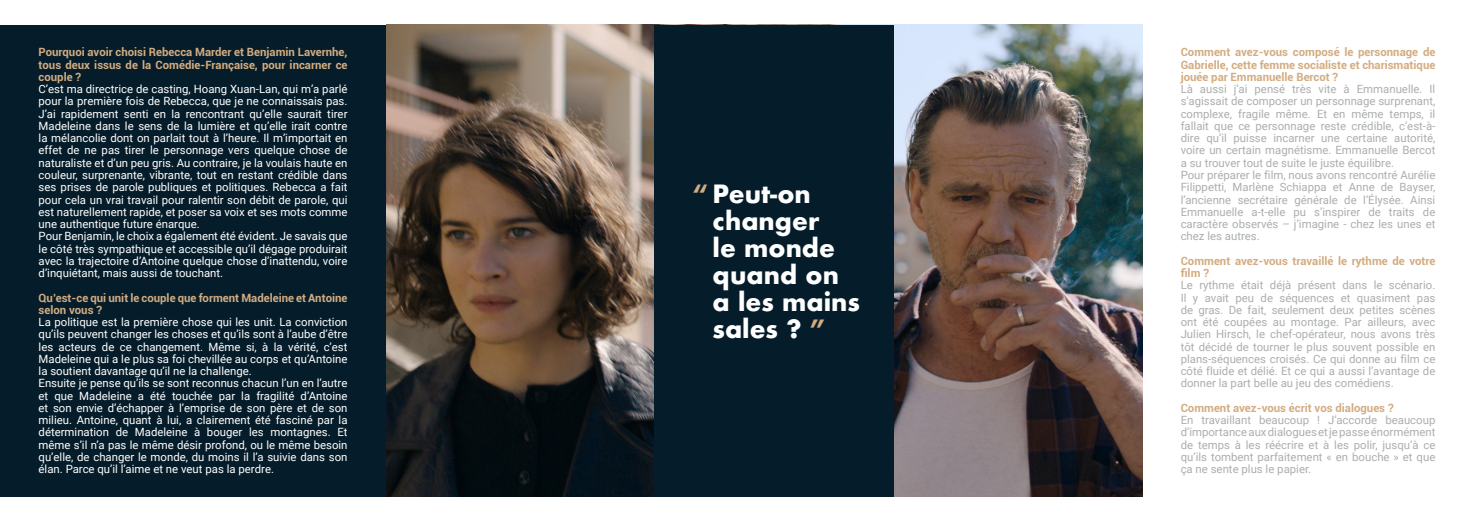
<style>
.page{position:relative;width:1474px;height:521px;background:#fff}
.page>*{position:absolute;margin:0;border:0;box-sizing:border-box;transform-origin:0 0}
.t1{font:700 24.5px/27.1px "Futura";color:#fff}
.t2{font:11.38px/12.2px "Roboto";color:#fff}
.t3{font:11.38px/12.2px "Roboto";color:#acaeae;text-align:justify}
.t4{font:700 11.38px/12.2px "Roboto";color:#d3ac81;text-align:justify}
.s1{color:#d3ac81}
</style>
<div class="page">
<div style="left:0;top:25px;width:386px;height:471px;background:#051d2a"></div>
<img style="left:386px;top:24px;width:383px;height:472px">
<img style="left:893px;top:25px;width:249px;height:471px">
<div style="left:654px;top:25px;width:239px;height:471px;background:#051d2a"></div>
<p class="t4" style="left:39px;top:46px;width:310px">Pourquoi avoir choisi Rebecca Marder et Benjamin Lavernhe, tous deux issus de la Comédie-Française, pour incarner ce couple ?</p>
<p class="t2" style="left:39px;top:83px;width:310px">C’est ma directrice de casting, Hoang Xuan-Lan, qui m’a parlé pour la première fois de Rebecca, que je ne connaissais pas.<br>J’ai rapidement senti en la rencontrant qu’elle saurait tirer Madeleine dans le sens de la lumière et qu’elle irait contre la mélancolie dont on parlait tout à l’heure. Il m’importait en effet de ne pas tirer le personnage vers quelque chose de naturaliste et d’un peu gris. Au contraire, je la voulais haute en couleur, surprenante, vibrante, tout en restant crédible dans ses prises de parole publiques et politiques. Rebecca a fait pour cela un vrai travail pour ralentir son débit de parole, qui est naturellement rapide, et poser sa voix et ses mots comme une authentique future énarque.<br>Pour Benjamin, le choix a également été évident. Je savais que le côté très sympathique et accessible qu’il dégage produirait avec la trajectoire d’Antoine quelque chose d’inattendu, voire d’inquiétant, mais aussi de touchant.</p>
<p class="t4" style="left:39px;top:291px;width:310px">Qu’est-ce qui unit le couple que forment Madeleine et Antoine selon vous ?</p>
<p class="t2" style="left:39px;top:315px;width:310px">La politique est la première chose qui les unit. La conviction qu’ils peuvent changer les choses et qu’ils sont à l’aube d’être les acteurs de ce changement. Même si, à la vérité, c’est Madeleine qui a le plus sa foi chevillée au corps et qu’Antoine la soutient davantage qu’il ne la challenge.<br>Ensuite je pense qu’ils se sont reconnus chacun l’un en l’autre et que Madeleine a été touchée par la fragilité d’Antoine et son envie d’échapper à l’emprise de son père et de son milieu. Antoine, quant à lui, a clairement été fasciné par la détermination de Madeleine à bouger les montagnes. Et même s’il n’a pas le même désir profond, ou le même besoin qu’elle, de changer le monde, du moins il l’a suivie dans son élan. Parce qu’il l’aime et ne veut pas la perdre.</p>
<h1 class="t1" style="left:712px;top:180px;width:149px;text-indent:-20px"><span class="s1">“</span> Peut-on changer<br>le monde quand on a les mains sales ? <span class="s1">”</span></h1>
<p class="t4" style="left:1180px;top:46px;width:256px">Comment avez-vous composé le personnage de Gabrielle, cette femme socialiste et charismatique jouée par Emmanuelle Bercot ?</p>
<p class="t3" style="left:1180px;top:83px;width:256px;text-align:left">Là aussi j’ai pensé très vite à Emmanuelle. Il s’agissait de composer un personnage surprenant, complexe, fragile même. Et en même temps, il fallait que ce personnage reste crédible, c’est-à&shy;dire qu’il puisse incarner une certaine autorité, voire un certain magnétisme. Emmanuelle Bercot a su trouver tout de suite le juste équilibre.<br>Pour préparer le film, nous avons rencontré Aurélie Filippetti, Marlène Schiappa et Anne de Bayser, l’ancienne secrétaire générale de l’Élysée. Ainsi Emmanuelle a-t-elle pu s’inspirer de traits de caractère observés – j’imagine - chez les unes et chez les autres.</p>
<p class="t4" style="left:1180px;top:254px;width:256px">Comment avez-vous travaillé le rythme de votre film ?</p>
<p class="t3" style="left:1180px;top:279px;width:256px">Le rythme était déjà présent dans le scénario.<br>Il y avait peu de séquences et quasiment pas de gras. De fait, seulement deux petites scènes ont été coupées au montage. Par ailleurs, avec Julien Hirsch, le chef-opérateur, nous avons très tôt décidé de tourner le plus souvent possible en plans-séquences croisés. Ce qui donne au film ce côté fluide et délié. Et ce qui a aussi l’avantage de donner la part belle au jeu des comédiens.</p>
<p class="t4" style="left:1180px;top:401px;width:214px">Comment avez-vous écrit vos dialogues ?</p>
<p class="t3" style="left:1180px;top:413px;width:256px">En travaillant beaucoup ! J’accorde beaucoup d’importance aux dialogues et je passe énormément de temps à les réécrire et à les polir, jusqu’à ce qu’ils tombent parfaitement « en bouche » et que ça ne sente plus le papier.</p>
</div>
